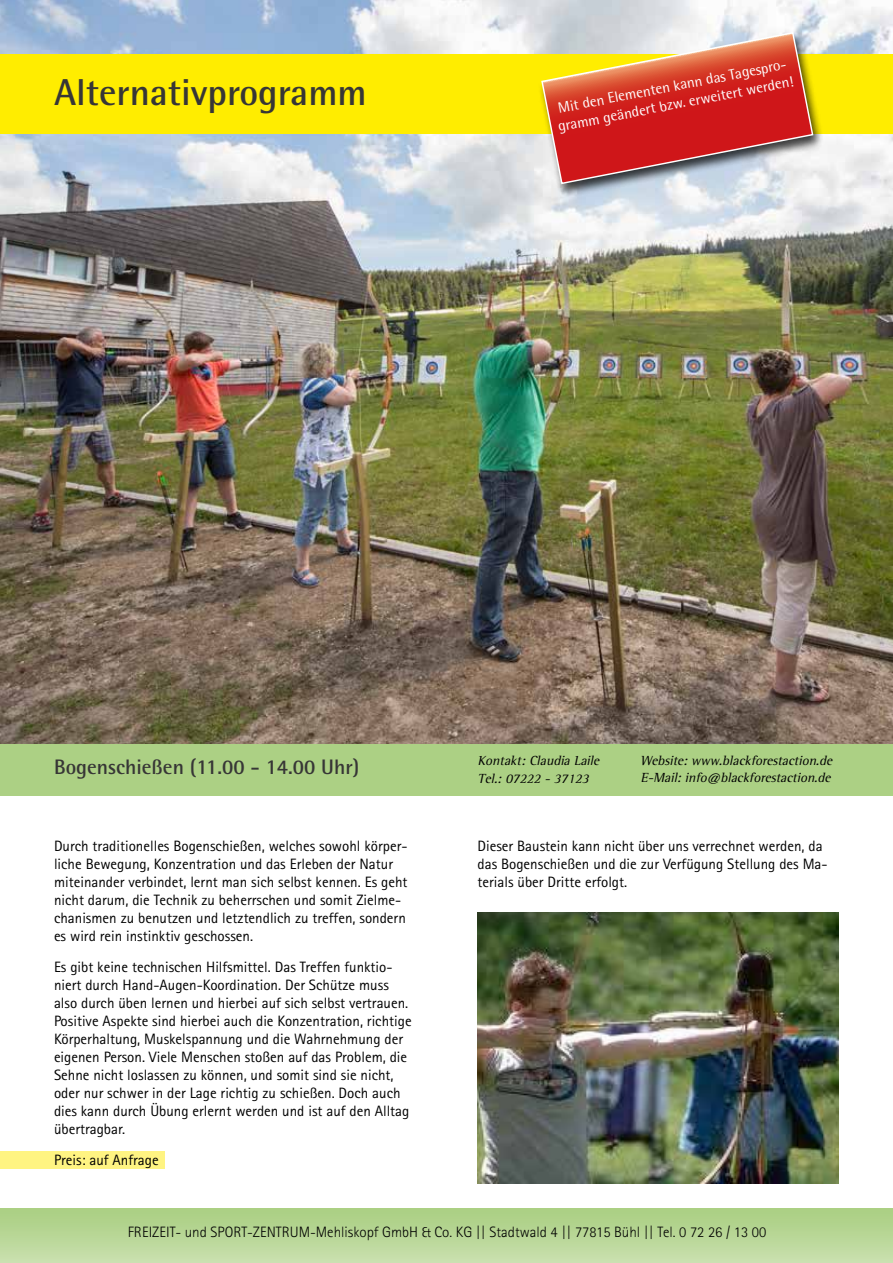
<style>
.page{position:relative;width:893px;height:1263px;background:#fff}
.page>*{position:absolute;margin:0;border:0;box-sizing:border-box;transform-origin:0 0}
.t1{font:700 37.5px "Rotis Semi Sans Std";color:#373636}
.t2{font:700 21px "Rotis Semi Sans Std";color:#373636}
.t3{font:15px/18px "Rotis Sans Serif Std";color:#000}
.t4{font:300 15px "Rotis Sans Serif Std";color:#000}
.t5{font:15px/18px "Rotis Semi Sans Std";color:#fff}
.t6{font:italic 13.5px/18px "Rotis Semi Serif";color:#000}
</style>
<div class="page">
<div style="left:0;top:1209px;width:893px;height:54px;background:linear-gradient(to bottom,#a9ce81,#c9dfae)"></div>
<img style="left:0;top:0;width:893px;height:745px">
<div style="left:0;top:54px;width:893px;height:80px;background:#ffed00"></div>
<div style="left:537px;top:31px;width:288px;height:167px;background:#000;opacity:.75"></div>
<svg style="left:540px;top:31px;width:274px;height:154px"></svg>
<div style="left:0;top:1151px;width:165px;height:17px;background:#fff482"></div>
<div style="left:0;top:745px;width:893px;height:51px;background:#acd084"></div>
<img style="left:477px;top:912px;width:362px;height:272px">
<h1 class="t1" style="left:54px;top:69px;width:314px">Alternativprogramm</h1>
<p class="t5" style="left:553px;top:100px;width:241px;rotate:-11deg">Mit den Elementen kann das Tagespro&shy;gramm geändert bzw. erweitert werden!</p>
<h2 class="t2" style="left:54px;top:754px;width:307px">Bogenschießen (11.00 - 14.00 Uhr)</h2>
<p class="t3" style="left:54px;top:837px;width:355px">Durch traditionelles Bogenschießen, welches sowohl körper&shy;liche Bewegung, Konzentration und das Erleben der Natur miteinander verbindet, lernt man sich selbst kennen. Es geht nicht darum, die Technik zu beherrschen und somit Zielme&shy;chanismen zu benutzen und letztendlich zu treffen, sondern es wird rein instinktiv geschossen.</p>
<p class="t3" style="left:54px;top:958px;width:359px">Es gibt keine technischen Hilfsmittel. Das Treffen funktio&shy;niert durch Hand-Augen-Koordination. Der Schütze muss also durch üben lernen und hierbei auf sich selbst vertrauen.<br>Positive Aspekte sind hierbei auch die Konzentration, richtige Körperhaltung, Muskelspannung und die Wahrnehmung der eigenen Person. Viele Menschen stoßen auf das Problem, die Sehne nicht loslassen zu können, und somit sind sie nicht, oder nur schwer in der Lage richtig zu schießen. Doch auch dies kann durch Übung erlernt werden und ist auf den Alltag übertragbar.</p>
<p class="t3" style="left:54px;top:1150px;width:106px">Preis: auf Anfrage</p>
<p class="t6" style="left:477px;top:752px;width:126px">Kontakt:Claudia Laile<br>Tel.:07222 -37123</p>
<p class="t6" style="left:640px;top:753px;width:197px;line-height:16.2px">Website:www.blackforestaction.de<br>E-Mail:info@blackforestaction.de</p>
<p class="t3" style="left:477px;top:837px;width:352px">Dieser Baustein kann nicht über uns verrechnet werden, da das Bogenschießen und die zur Verfügung Stellung des Ma&shy;terials über Dritte erfolgt.</p>
<p class="t4" style="left:128px;top:1223px;width:640px">FREIZEIT- und SPORT-ZENTRUM-Mehliskopf GmbH &amp; Co. KG || Stadtwald 4 || 77815 Bühl || Tel. 0 72 26 / 13 00</p>
</div>
